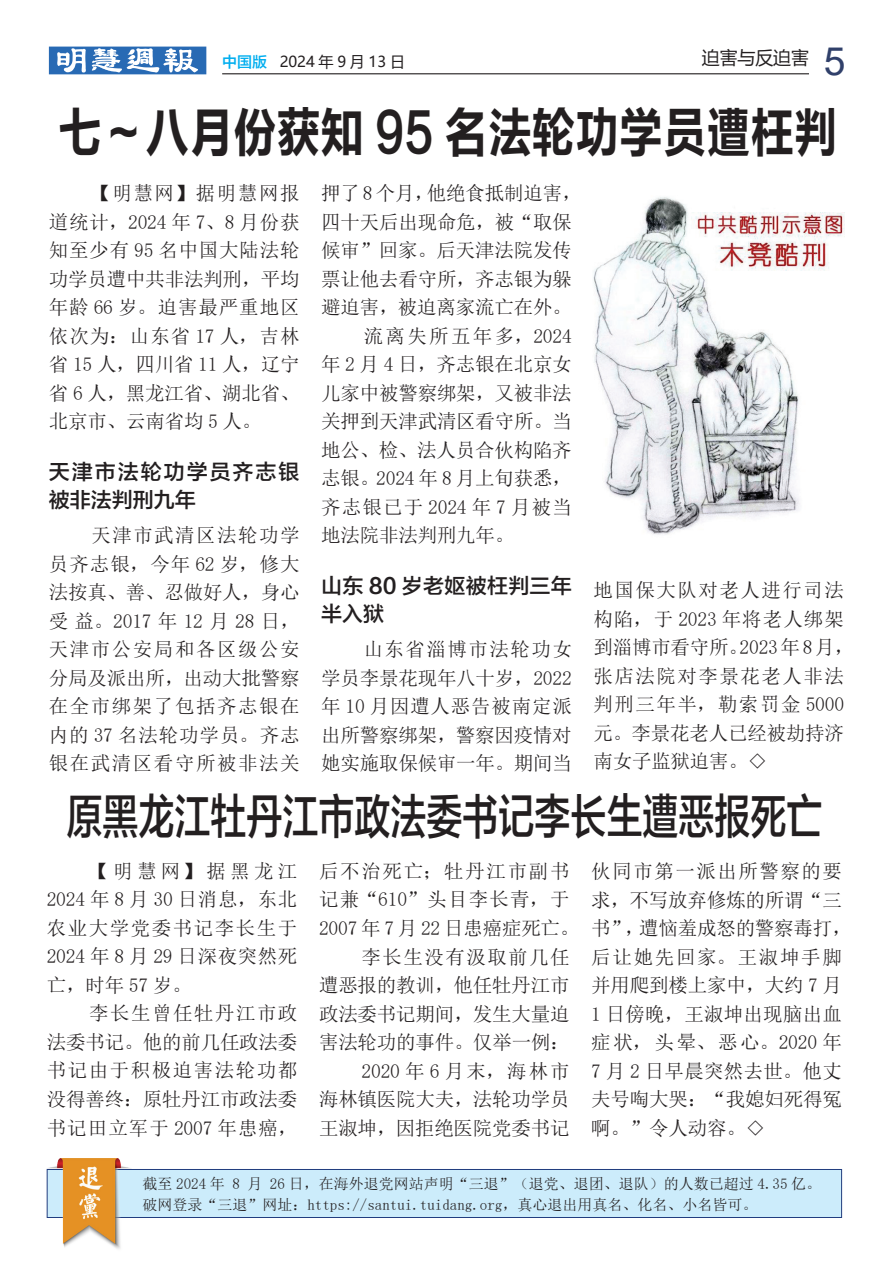
<style>
.page{position:relative;width:893px;height:1263px;background:#fff}
.page>*{position:absolute;margin:0;border:0;box-sizing:border-box;transform-origin:0 0}
.t1{font:54px "FZLTCHK GBK1 0";color:#231f20;scale:.81 1}
.t2{font:48px "FZLTZHK GBK1 0";color:#231f20;scale:.75 1}
.t3{font:39px "Arial";color:#30406a}
.t4{font:21px/28.5px "FZLTZHK GBK1 0";letter-spacing:.095em;color:#231f20}
.t5{font:21px/28.5px "FZLTZHK GBK1 0";letter-spacing:.015em;color:#231f20}
.t6{font:19.5px/28.5px "N Sim Sun";letter-spacing:-.01em;color:#231f20;text-align:justify}
.t7{font:19.5px/28.5px "N Sim Sun";letter-spacing:.055em;color:#231f20}
.t8{font:19.5px "N Sim Sun";letter-spacing:.06em;color:#231f20}
.t9{font:19.5px "N Sim Sun";letter-spacing:.12em;color:#231f20}
.t10{font:19.5px "N Sim Sun";letter-spacing:.085em;color:#231f20}
.t11{font:19.5px "N Sim Sun";letter-spacing:.045em;color:#231f20}
.t12{font:19.5px "N Sim Sun";letter-spacing:.075em;color:#231f20}
.t13{font:18px "Microsoft Ya Hei";letter-spacing:-.01em;color:#231f20}
.t14{font:15px/21px "Sim Sun";color:#231f20}
.t15{font:15px "Microsoft Ya Hei";color:#231f20}
.s1{font-family:"FZLTZHK GBK1 0";color:#00aeef}
</style>
<div class="page">
<hr style="left:222px;top:73px;width:587px;height:1px;background:#231f20">
<svg style="left:49px;top:47px;width:157px;height:27px"></svg>
<div style="left:47px;top:1169px;width:795px;height:49px;background:#ccecfb;border:1px solid #213d7f"></div>
<img style="left:47px;top:1159px;width:84px;height:90px">
<img style="left:593px;top:197px;width:251px;height:338px">
<p class="t15" style="left:222px;top:51px;width:184px"><span class="s1">中国版</span> 2024 年 9 月 13 日</p>
<h3 class="t3" style="left:824px;top:34px;width:23px">5</h3>
<p class="t13" style="left:702px;top:46px;width:109px">迫害与反迫害</p>
<h1 class="t1" style="left:58px;top:102px;width:964px">七～八月份获知 95 名法轮功学员遭枉判</h1>
<p class="t6" style="left:49px;top:179px;width:252px;text-indent:43px">【明慧网】据明慧网报道统计，2024 年 7、8 月份获知至少有 95 名中国大陆法轮功学员遭中共非法判刑，平均年龄 66 岁。迫害最严重地区依次为：山东省 17 人，吉林省 15 人，四川省 11 人，辽宁省 6 人，黑龙江省、湖北省、北京市、云南省均 5 人。</p>
<p class="t4" style="left:49px;top:458px;width:252px">天津市法轮功学员齐志银被非法判刑九年</p>
<p class="t6" style="left:49px;top:521px;width:252px;text-indent:43px">天津市武清区法轮功学员齐志银，今年 62 岁，修大法按真、善、忍做好人，身心受益。2017 年 12 月 28 日，天津市公安局和各区级公安分局及派出所，出动大批警察在全市绑架了包括齐志银在内的 37 名法轮功学员。齐志银在武清区看守所被非法关</p>
<p class="t6" style="left:321px;top:179px;width:262px">押了 8 个月，他绝食抵制迫害，</p>
<p class="t6" style="left:321px;top:207px;width:252px">四十天后出现命危，被“取保</p>
<p class="t6" style="left:321px;top:236px;width:252px">候审”回家。后天津法院发传</p>
<p class="t6" style="left:321px;top:264px;width:252px">票让他去看守所，齐志银为躲</p>
<p class="t6" style="left:321px;top:293px;width:252px">避迫害，被迫离家流亡在外。</p>
<p class="t9" style="left:364px;top:326px;width:210px">流离失所五年多，2024</p>
<p class="t6" style="left:321px;top:350px;width:252px">年 2 月 4 日，齐志银在北京女</p>
<p class="t6" style="left:321px;top:378px;width:252px">儿家中被警察绑架，又被非法</p>
<p class="t6" style="left:321px;top:407px;width:252px">关押到天津武清区看守所。当</p>
<p class="t6" style="left:321px;top:435px;width:252px">地公、检、法人员合伙构陷齐</p>
<p class="t6" style="left:321px;top:464px;width:252px">志银。2024 年 8 月上旬获悉，</p>
<p class="t8" style="left:321px;top:497px;width:252px">齐志银已于 2024 年 7 月被当</p>
<p class="t6" style="left:321px;top:521px;width:195px">地法院非法判刑九年。</p>
<p class="t5" style="left:321px;top:572px;width:252px">山东 80 岁老妪被枉判三年半入狱</p>
<p class="t6" style="left:321px;top:635px;width:252px;text-indent:43px">山东省淄博市法轮功女学员李景花现年八十岁，2022年 10 月因遭人恶告被南定派出所警察绑架，警察因疫情对她实施取保候审一年。期间当</p>
<p class="t7" style="left:593px;top:576px;width:262px">地国保大队对老人进行司法构陷，于 2023 年将老人绑架到淄博市看守所。2023年 8月，张店法院对李景花老人非法判刑三年半，勒索罚金 5000元。李景花老人已经被劫持济南女子监狱迫害。◇</p>
<h2 class="t2" style="left:66px;top:790px;width:1010px">原黑龙江牡丹江市政法委书记李长生遭恶报死亡</h2>
<p class="t6" style="left:47px;top:857px;width:252px;text-indent:43px">【明慧网】据黑龙江2024 年 8 月 30 日消息，东北农业大学党委书记李长生于2024 年 8 月 29 日深夜突然死亡，时年 57 岁。</p>
<p class="t6" style="left:47px;top:999px;width:252px;text-indent:43px">李长生曾任牡丹江市政法委书记。他的前几任政法委书记由于积极迫害法轮功都没得善终：原牡丹江市政法委书记田立军于 2007 年患癌，</p>
<p class="t10" style="left:319px;top:861px;width:252px">后不治死亡；牡丹江市副书</p>
<p class="t8" style="left:319px;top:890px;width:252px">记兼“610”头目李长青，于</p>
<p class="t6" style="left:319px;top:914px;width:262px">2007 年 7 月 22 日患癌症死亡。</p>
<p class="t12" style="left:362px;top:947px;width:210px">李长生没有汲取前几任</p>
<p class="t6" style="left:319px;top:971px;width:252px">遭恶报的教训，他任牡丹江市</p>
<p class="t6" style="left:319px;top:999px;width:252px">政法委书记期间，发生大量迫</p>
<p class="t6" style="left:319px;top:1028px;width:252px">害法轮功的事件。仅举一例：</p>
<p class="t11" style="left:362px;top:1061px;width:210px">2020 年 6 月末，海林市</p>
<p class="t6" style="left:319px;top:1085px;width:252px">海林镇医院大夫，法轮功学员</p>
<p class="t6" style="left:319px;top:1113px;width:252px">王淑坤，因拒绝医院党委书记</p>
<p class="t6" style="left:591px;top:857px;width:262px;text-align:left">伙同市第一派出所警察的要求，不写放弃修炼的所谓“三书”，遭恼羞成怒的警察毒打，后让她先回家。王淑坤手脚并用爬到楼上家中，大约 7 月<br>1 日傍晚，王淑坤出现脑出血症状，头晕、恶心。2020 年<br>7 月 2 日早晨突然去世。他丈夫号啕大哭：“我媳妇死得冤啊。”令人动容。◇</p>
<p class="t14" style="left:142px;top:1173px;width:680px">截至 2024 年 8 月 26 日，在海外退党网站声明“三退”（退党、退团、退队）的人数已超过 4.35 亿。破网登录“三退”网址：https://santui.tuidang.org，真心退出用真名、化名、小名皆可。</p>
</div>
